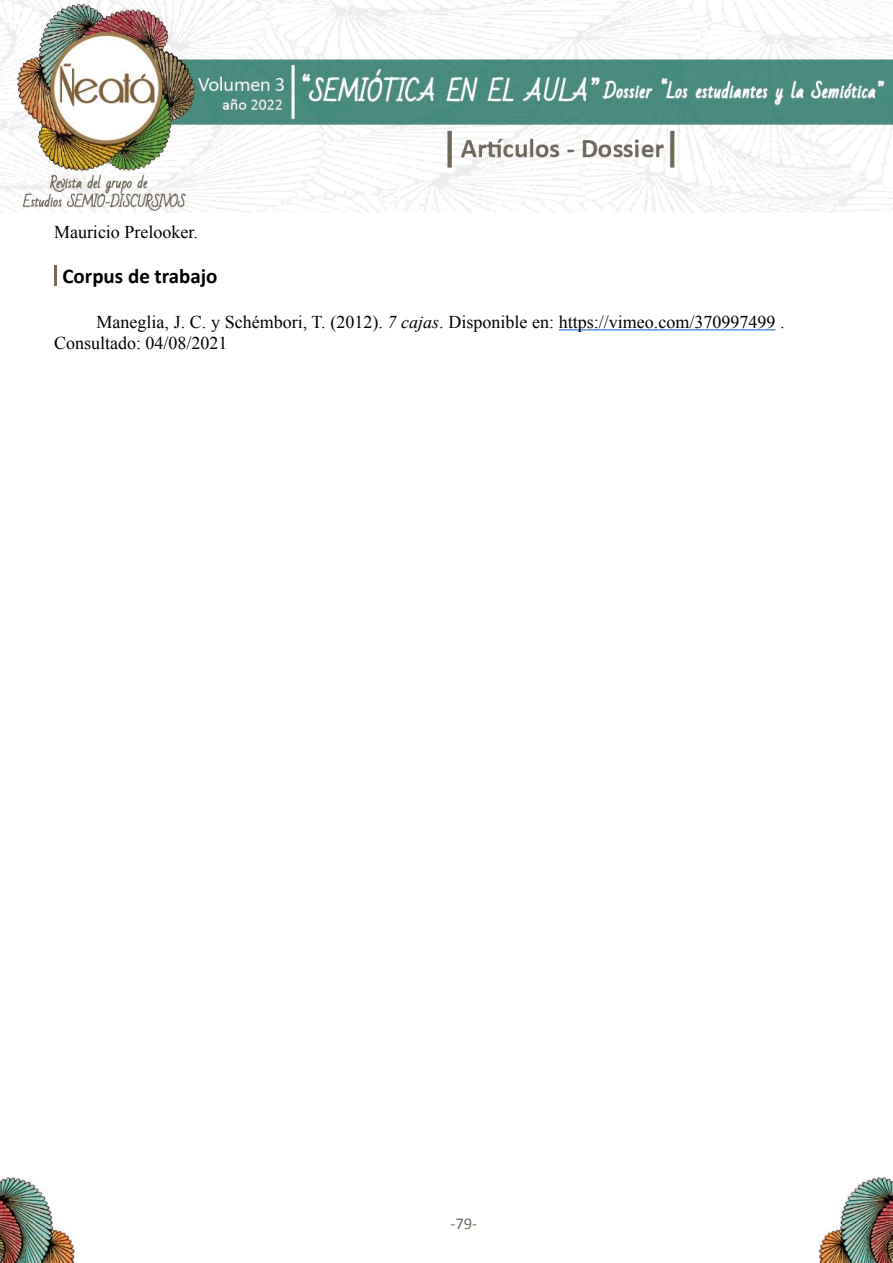
<style>
.page{position:relative;width:893px;height:1263px;background:#fff}
.page>*{position:absolute;margin:0;border:0;box-sizing:border-box;transform-origin:0 0}
.t1{font:700 21px "Calibri";color:#000}
.t2{font:18px/21px "Times New Roman";color:#000}
.t3{font:16.5px "Calibri";color:#73685b}
.s1{font-style:italic}
</style>
<div class="page">
<img style="left:817px;top:1178px;width:76px;height:85px">
<img style="left:0;top:1178px;width:75px;height:85px">
<img style="left:0;top:0;width:892px;height:212px">
<hr style="left:559px;top:329px;width:216px;height:1px;background:#0563c1">
<hr style="left:54px;top:266px;width:3px;height:20px;background:#73685b">
<p class="t2" style="left:54px;top:221px;width:145px">Mauricio Prelooker.</p>
<p class="t1" style="left:63px;top:263px;width:157px">Corpus de trabajo</p>
<p class="t2" style="left:54px;top:311px;width:732px;text-indent:43px">Maneglia, J. C. y Schémbori, T. (2012). <span class="s1">7 cajas</span>. Disponible en: https://vimeo.com/370997499 .<br>Consultado: 04/08/2021</p>
<p class="t3" style="left:450px;top:1213px;width:28px">-79-</p>
</div>
